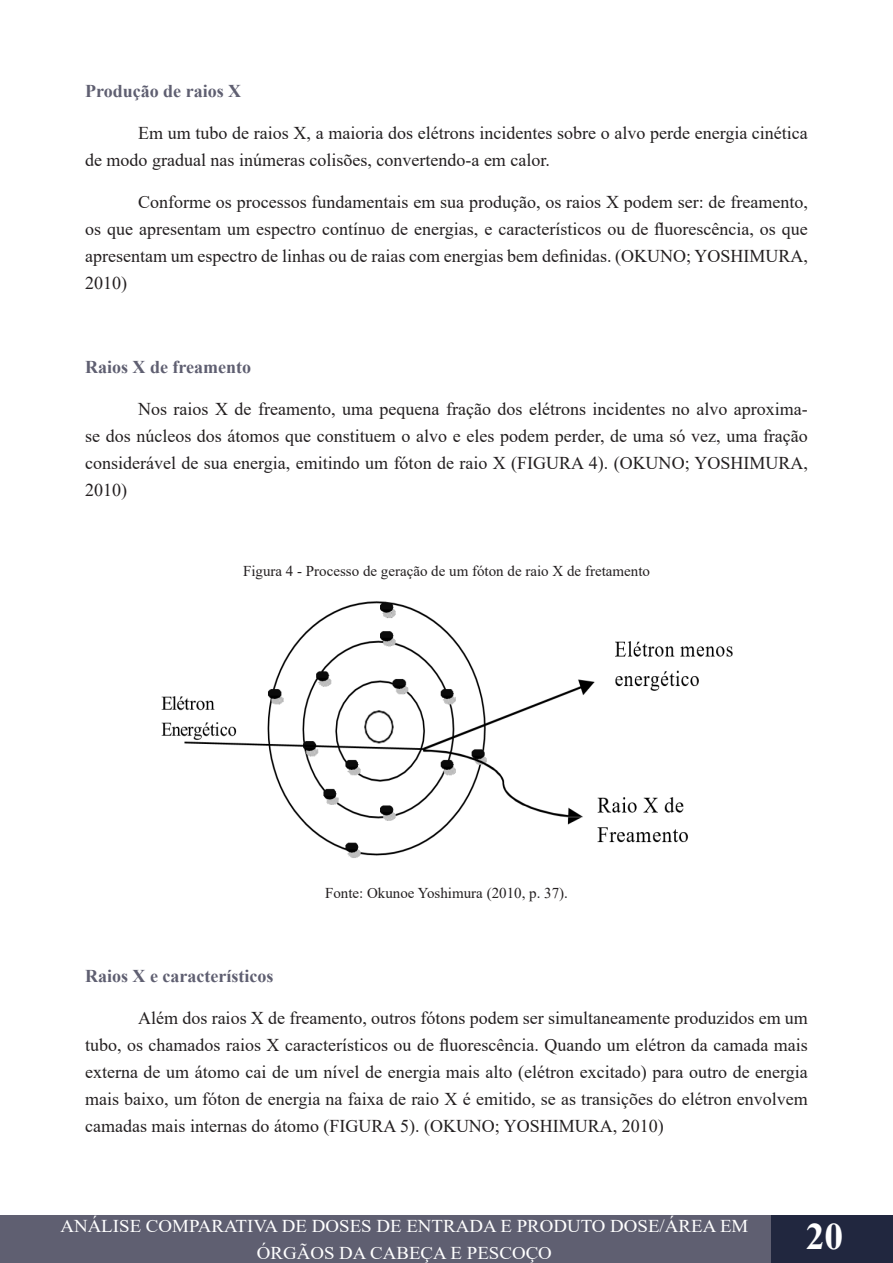
<style>
.page{position:relative;width:893px;height:1263px;background:#fff}
.page>*{position:absolute;margin:0;border:0;box-sizing:border-box;transform-origin:0 0}
.t1{font:700 37.5px "Times New Roman";color:#fff}
.t2{font:18px/27px "Times New Roman";color:#231f20;text-align:justify}
.t3{font:18px/27px "Times New Roman";color:#fff;text-align:center;scale:1.05 1}
.t4{font:700 18px "Times New Roman";color:#5f5f71}
.t5{font:15px "Times New Roman";color:#231f20}
</style>
<div class="page">
<div style="left:0;top:1215px;width:893px;height:48px;background:#5f5f71"></div>
<div style="left:771px;top:1215px;width:122px;height:48px;background:#21273f"></div>
<hr style="left:892px;top:1215px;width:1px;height:48px;background:#5f5f71">
<img style="left:161px;top:601px;width:572px;height:257px">
<p class="t4" style="left:85px;top:78px;width:158px">Produção de raios X</p>
<p class="t2" style="left:85px;top:119px;width:724px;text-indent:53px">Em um tubo de raios X, a maioria dos elétrons incidentes sobre o alvo perde energia cinética de modo gradual nas inúmeras colisões, convertendo-a em calor.</p>
<p class="t2" style="left:85px;top:188px;width:724px;text-indent:53px">Conforme os processos fundamentais em sua produção, os raios X podem ser: de freamento, os que apresentam um espectro contínuo de energias, e característicos ou de fluorescência, os que apresentam um espectro de linhas ou de raias com energias bem definidas. (OKUNO; YOSHIMURA, 2010)</p>
<p class="t4" style="left:85px;top:354px;width:168px">Raios X de freamento</p>
<p class="t2" style="left:85px;top:395px;width:724px;text-indent:53px">Nos raios X de freamento, uma pequena fração dos elétrons incidentes no alvo aproxima&shy;se dos núcleos dos átomos que constituem o alvo e eles podem perder, de uma só vez, uma fração considerável de sua energia, emitindo um fóton de raio X (FIGURA 4). (OKUNO; YOSHIMURA, 2010)</p>
<p class="t5" style="left:243px;top:560px;width:408px">Figura 4 - Processo de geração de um fóton de raio X de fretamento</p>
<p class="t5" style="left:325px;top:882px;width:244px">Fonte: Okunoe Yoshimura (2010, p. 37).</p>
<p class="t4" style="left:85px;top:963px;width:190px">Raios X e característicos</p>
<p class="t2" style="left:85px;top:1004px;width:724px;text-indent:53px">Além dos raios X de freamento, outros fótons podem ser simultaneamente produzidos em um tubo, os chamados raios X característicos ou de fluorescência. Quando um elétron da camada mais externa de um átomo cai de um nível de energia mais alto (elétron excitado) para outro de energia mais baixo, um fóton de energia na faixa de raio X é emitido, se as transições do elétron envolvem camadas mais internas do átomo (FIGURA 5). (OKUNO; YOSHIMURA, 2010)</p>
<p class="t3" style="left:60px;top:1211px;width:657px">ANÁLISE COMPARATIVA DE DOSES DE ENTRADA E PRODUTO DOSE/ÁREA EM<br>ÓRGÃOS DA CABEÇA E PESCOÇO</p>
<h1 class="t1" style="left:806px;top:1209px;width:39px">20</h1>
</div>
